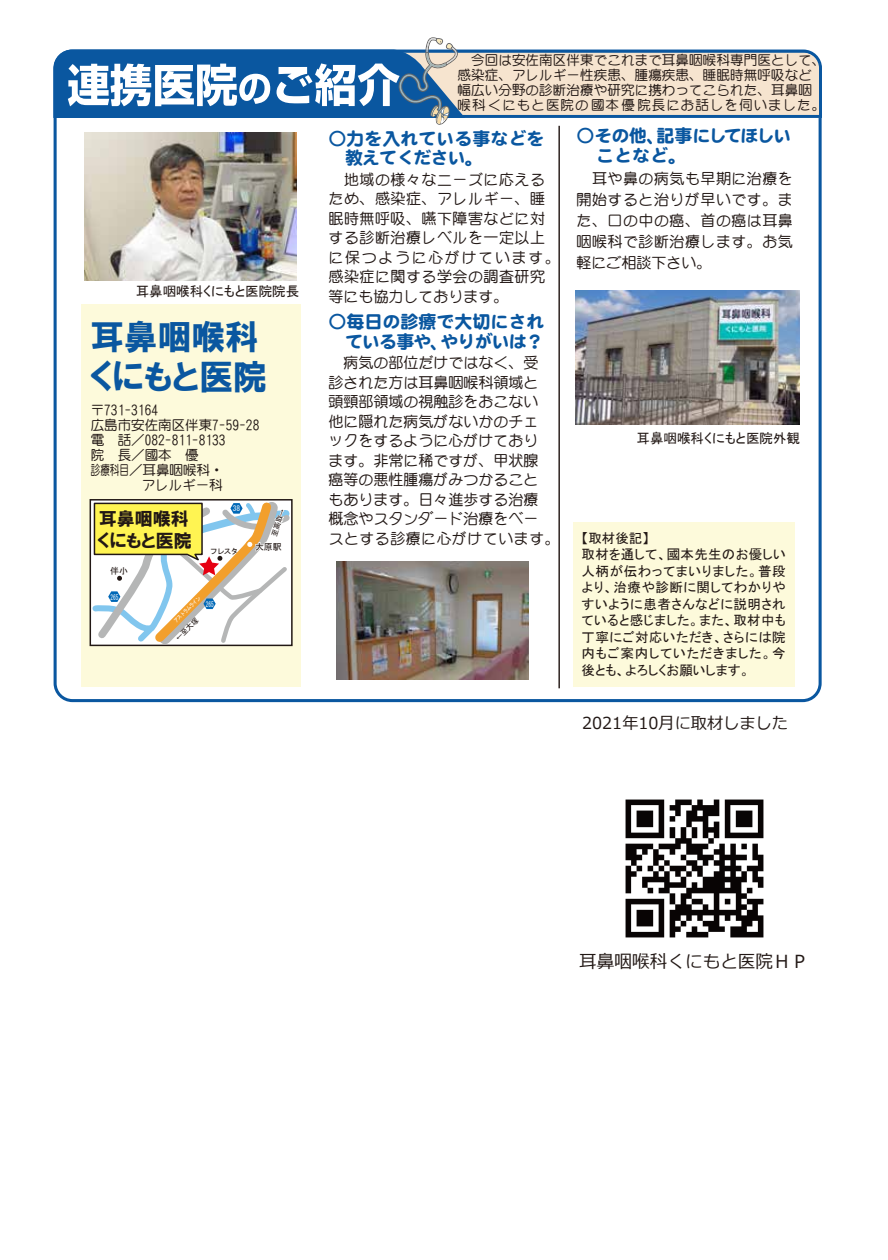
<style>
.page{position:relative;width:888px;height:1260px;background:#fff}
.page>*{position:absolute;margin:0;border:0;box-sizing:border-box;transform-origin:0 0}
.t1{font:34.5px/40.5px "HGP Soei Kakugothic UB";color:#0a57a0}
.t2{font:18px/19.5px "DF Maru Gothic SB WIN RKSJ H";color:#0a57a0}
.t3{font:18px/19.5px "DF Maru Gothic SB WIN RKSJ H";letter-spacing:-.05em;color:#0a57a0}
.t4{font:18px "Meiryo";color:#221815}
.t5{font:18px "HGP Soei Kakugothic UB";color:#221815}
.t6{font:16.5px "Meiryo";color:#221815}
.t7{font:15px/19.5px "DF Maru Gothic Md WIN RKSJ H";color:#221815;text-align:justify}
.t8{font:15px/19.5px "DF Maru Gothic Md WIN RKSJ H";letter-spacing:.035em;color:#221815}
.t9{font:13.5px/15px "DF Maru Gothic Md WIN RKSJ H";letter-spacing:.01em;color:#221815}
.t10{font:13.5px/16.5px "MS P Gothic";letter-spacing:.03em;color:#221815}
.t11{font:13.5px "MS P Gothic";color:#221815}
.t12{font:13.5px "DF Maru Gothic Md WIN RKSJ H";letter-spacing:.01em;color:#221815;scale:.71 1}
.t13{font:8.85px "MS Gothic";color:#221815}
.t14{font:7.8px "MS Gothic";color:#221815}
.t15{font:7.5px "MS Gothic";color:#221815}
.t16{font:7.35px "MS Gothic";color:#fff;scale:.73 1}
.t17{font:7.35px "MS Gothic";color:#fff}
.t18{font:5.55px "MS Gothic";color:#fff;scale:.85 1}
</style>
<div class="page">
<svg style="left:466px;top:49px;width:356px;height:70px;background:#e0d7cb"></svg>
<svg style="left:53px;top:37px;width:413px;height:88px"></svg>
<div style="left:82px;top:305px;width:219px;height:382px;background:#fdfadb"></div>
<hr style="left:558px;top:126px;width:2px;height:562px;background:#221714">
<div style="left:574px;top:523px;width:221px;height:164px;background:#fdfadb"></div>
<svg style="left:89px;top:499px;width:204px;height:148px;background:#e3dfbf"></svg>
<img style="left:84px;top:132px;width:213px;height:149px">
<img style="left:576px;top:290px;width:223px;height:134px">
<img style="left:336px;top:561px;width:192px;height:119px">
<img style="left:625px;top:799px;width:139px;height:139px">
<p class="t11" style="left:136px;top:284px;width:165px">耳鼻咽喉科くにもと医院院長</p>
<h1 class="t1" style="left:90px;top:316px;width:178px">耳鼻咽喉科くにもと医院</h1>
<p class="t9" style="left:91px;top:402px;width:69px">〒731-3164</p>
<p class="t9" style="left:91px;top:417px;width:170px">広島市安佐南区伴東7-59-28</p>
<p class="t9" style="left:91px;top:432px;width:136px">電　話／082-811-8133</p>
<p class="t9" style="left:91px;top:447px;width:109px">院　長／國本　優</p>
<p class="t12" style="left:91px;top:463px;width:189px">診療科目／耳鼻咽喉科・</p>
<p class="t9" style="left:142px;top:477px;width:82px">アレルギー科</p>
<p class="t5" style="left:99px;top:510px;width:91px">耳鼻咽喉科</p>
<p class="t5" style="left:98px;top:531px;width:96px">くにもと医院</p>
<p class="t13" style="left:110px;top:566px;width:19px">伴小</p>
<p class="t17" style="left:233px;top:505px;width:9px">38</p>
<p class="t14" style="left:210px;top:547px;width:30px">フレスタ</p>
<p class="t16" style="left:110px;top:593px;width:13px">265</p>
<p class="t18" style="left:173px;top:620px;width:43px;rotate:-45deg">アストラムライン</p>
<p class="t16" style="left:206px;top:600px;width:13px">265</p>
<p class="t15" style="left:174px;top:636px;width:30px;rotate:-45deg">←至大塚</p>
<p class="t15" style="left:270px;top:535px;width:30px;rotate:-72deg">至高取→</p>
<p class="t13" style="left:255px;top:542px;width:28px">大原駅</p>
<p class="t9" style="left:457px;top:53px;width:370px">　今回は安佐南区伴東でこれまで耳鼻咽喉科専門医として、感染症、アレルギー性疾患、腫瘍疾患、睡眠時無呼吸など幅広い分野の診断治療や研究に携わってこられた、耳鼻咽喉科くにもと医院の國本優院長にお話しを伺いました。</p>
<p class="t2" style="left:345px;top:129px;width:201px;text-indent:-17px">○力を入れている事などを教えてください。</p>
<p class="t8" style="left:329px;top:170px;width:233px">　地域の様々なニーズに応えるため、感染症、アレルギー、睡眠時無呼吸、嚥下障害などに対する診断治療レベルを一定以上に保つように心がけています。感染症に関する学会の調査研究等にも協力しております。</p>
<p class="t2" style="left:329px;top:312px;width:217px;text-align:right">○毎日の診療で大切にされている事や、やりがいは？</p>
<p class="t7" style="left:329px;top:353px;width:233px;text-align:left">　病気の部位だけではなく、受<br>診された方は耳鼻咽喉科領域と<br>頭頸部領域の視触診をおこない<br>他に隠れた病気がないかのチェ<br>ックをするように心がけており<br>ます。非常に稀ですが、甲状腺<br>癌等の悪性腫瘍がみつかること<br>もあります。日々進歩する治療<br>概念やスタンダード治療をベー<br>スとする診療に心がけています。</p>
<p class="t3" style="left:596px;top:126px;width:197px;text-indent:-19px">○その他、記事にしてほしいことなど。</p>
<p class="t7" style="left:577px;top:168px;width:218px;line-height:21px">　耳や鼻の病気も早期に治療を開始すると治りが早いです。また、口の中の癌、首の癌は耳鼻咽喉科で診断治療します。お気軽にご相談下さい。</p>
<p class="t11" style="left:637px;top:432px;width:165px">耳鼻咽喉科くにもと医院外観</p>
<p class="t10" style="left:582px;top:529px;width:206px">【取材後記】<br>取材を通して、國本先生のお優しい人柄が伝わってまいりました。普段より、治療や診断に関してわかりやすいように患者さんなどに説明されていると感じました。また、取材中も丁寧にご対応いただき、さらには院内もご案内していただきました。今後とも、よろしくお願いします。</p>
<p class="t6" style="left:582px;top:712px;width:207px">2021年10月に取材しました</p>
<p class="t4" style="left:579px;top:949px;width:231px">耳鼻咽喉科くにもと医院ＨＰ</p>
</div>
